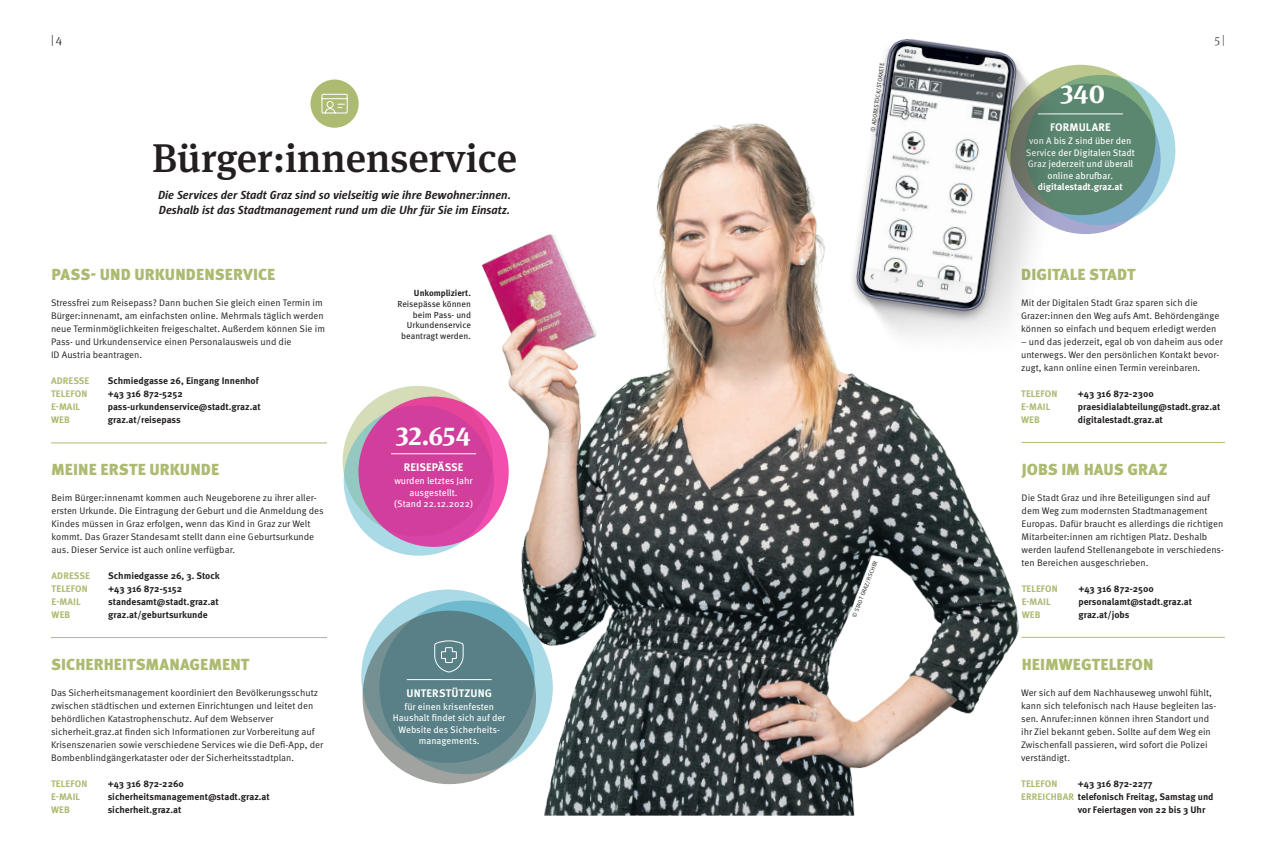
<style>
.page{position:relative;width:1276px;height:851px;background:#fff}
.page>*{position:absolute;margin:0;border:0;box-sizing:border-box;transform-origin:0 0}
.Überschrift_40_44{font:500 40px "Meta Serif Pro";color:#231f20}
.Zahlenelement{font:700 26px "Meta Serif Pro";color:#fff}
.TITEL_Infoboxen{font:900 16px "Meta Pro";letter-spacing:.005em;color:#acbb71}
.Subheadline_12_15_pt{font:italic 700 12px/15px "Sun";letter-spacing:-.005em;color:#231f20}
.t1{font:300 12px "Meta Serif Pro";color:#42473f}
.t2{font:300 12px "Meta Serif Pro";color:#231f20}
.Zahlenelement__Titel{font:700 11px "Meta Pro";letter-spacing:.01em;color:#fff}
.Infobox__Fließtext_M{font:9.5px/13px "Meta Pro Norm";color:#231f20}
.Infobox__Fließtext_M-2{font:700 9.5px/13px "Meta Pro";color:#231f20}
.Zahlenelement__Fließ{font:9.5px/11.5px "Meta Pro";color:#fff;text-align:center}
.Infobox__Fließtext_M-3{font:700 9.5px "Meta Pro";letter-spacing:.01em;color:#acbb71}
.Zahlenelement__Fließ-2{font:700 9.5px "Meta Pro";color:#fff}
.Bildbeschriftung_8_8{font:8.8px/10.6px "Meta Pro";color:#231f20;text-align:right}
.Credit_links_Meta_Pr{font:5.8px "Meta Pro Norm";color:#231f20}
.s1{font-weight:700}
.s2{color:#acbb71}
</style>
<div class="page">
<div style="left:343px;top:386px;width:150px;height:150px;background:#d5ddb8;border-radius:50%"></div>
<hr style="left:1021px;top:442px;width:204px;height:1px;background:#acbb71">
<hr style="left:51px;top:442px;width:276px;height:1px;background:#acbb71">
<hr style="left:1021px;top:636px;width:204px;height:1px;background:#acbb71">
<hr style="left:51px;top:637px;width:276px;height:1px;background:#acbb71">
<svg style="left:344px;top:405px;width:150px;height:150px;background:#a0d2d5"></svg>
<svg style="left:358px;top:396px;width:151px;height:151px;background:#d2409c"></svg>
<hr style="left:391px;top:453px;width:85px;height:1px;background:#fff">
<img style="left:454px;top:123px;width:591px;height:692px">
<svg style="left:1025px;top:75px;width:150px;height:150px;background:#93c3d7"></svg>
<svg style="left:1005px;top:65px;width:150px;height:150px;background:#608c72"></svg>
<svg style="left:379px;top:600px;width:174px;height:174px;background:#aad9e4"></svg>
<svg style="left:361px;top:589px;width:174px;height:173px;background:#94cedc"></svg>
<svg style="left:362px;top:610px;width:174px;height:174px;background:#62858a"></svg>
<div style="left:310px;top:79px;width:49px;height:49px;background:#acbb71;border-radius:50%"></div>
<svg style="left:321px;top:93px;width:27px;height:21px"></svg>
<hr style="left:407px;top:679px;width:85px;height:1px;background:#fff">
<svg style="left:434px;top:639px;width:30px;height:34px"></svg>
<hr style="left:1038px;top:113px;width:85px;height:1px;background:#fff">
<img style="left:823px;top:39px;width:270px;height:347px">
<p class="t2" style="left:51px;top:32px;width:13px">|4</p>
<p class="Überschrift_40_44" style="left:152px;top:128px;width:366px">Bürger:innenservice</p>
<p class="Subheadline_12_15_pt" style="left:158px;top:187px;width:355px">Die Services der Stadt Graz sind so vielseitig wie ihre Bewohner:innen.<br>Deshalb ist das Stadtmanagement rund um die Uhr für Sie im Einsatz.</p>
<p class="Credit_links_Meta_Pr" style="left:868px;top:131px;width:71px;rotate:-82deg">© ADOBESTOCK/STOKKETE</p>
<p class="Zahlenelement" style="left:1060px;top:73px;width:46px">340</p>
<p class="Zahlenelement__Titel" style="left:1050px;top:119px;width:62px">FORMULARE</p>
<p class="Zahlenelement__Fließ" style="left:1026px;top:134px;width:111px">von A bis Z sind über den<br>Service der Digitalen Stadt<br>Graz jederzeit und überall online abrufbar.</p>
<p class="Zahlenelement__Fließ-2" style="left:1038px;top:179px;width:87px">digitalestadt.graz.at</p>
<p class="TITEL_Infoboxen" style="left:52px;top:261px;width:225px">PASS- UND URKUNDENSERVICE</p>
<p class="TITEL_Infoboxen" style="left:1021px;top:261px;width:116px">DIGITALE STADT</p>
<p class="t1" style="left:1214px;top:32px;width:12px">5|</p>
<p class="Bildbeschriftung_8_8" style="left:397px;top:287px;width:75px"><span class="s1">Unkompliziert.<br></span>Reisepässe können beim Pass- und<br>Urkundenservice beantragt werden.</p>
<p class="Infobox__Fließtext_M" style="left:51px;top:295px;width:275px">Stressfrei zum Reisepass? Dann buchen Sie gleich einen Termin im Bürger:innenamt, am einfachsten online. Mehrmals täglich werden neue Terminmöglichkeiten freigeschaltet. Außerdem können Sie im Pass- und Urkundenservice einen Personalausweis und die<br>ID Austria beantragen.</p>
<p class="Infobox__Fließtext_M-3" style="left:51px;top:373px;width:40px">ADRESSE</p>
<p class="Infobox__Fließtext_M-2" style="left:108px;top:373px;width:153px">Schmiedgasse 26, Eingang Innenhof</p>
<p class="Infobox__Fließtext_M-3" style="left:51px;top:386px;width:38px">TELEFON</p>
<p class="Infobox__Fließtext_M-2" style="left:108px;top:386px;width:77px">+43 316 872-5252</p>
<p class="Infobox__Fließtext_M-3" style="left:51px;top:399px;width:31px">E-MAIL</p>
<p class="Infobox__Fließtext_M-2" style="left:108px;top:399px;width:154px">pass-urkundenservice@stadt.graz.at</p>
<p class="Infobox__Fließtext_M-3" style="left:51px;top:412px;width:20px">WEB</p>
<p class="Infobox__Fließtext_M-2" style="left:108px;top:412px;width:75px">graz.at/reisepass</p>
<p class="Infobox__Fließtext_M" style="left:1021px;top:295px;width:200px">Mit der Digitalen Stadt Graz sparen sich die<br>Grazer:innen den Weg aufs Amt. Behördengänge können so einfach und bequem erledigt werden</p>
<p class="Infobox__Fließtext_M" style="left:1021px;top:334px;width:203px">– und das jederzeit, egal ob von daheim aus oder unterwegs. Wer den persönlichen Kontakt bevor&shy;zugt, kann online einen Termin vereinbaren.</p>
<p class="Infobox__Fließtext_M-3" style="left:1021px;top:386px;width:38px">TELEFON</p>
<p class="Infobox__Fließtext_M-2" style="left:1078px;top:386px;width:77px">+43 316 872-2300</p>
<p class="Infobox__Fließtext_M-3" style="left:1021px;top:399px;width:31px">E-MAIL</p>
<p class="Infobox__Fließtext_M-2" style="left:1078px;top:399px;width:144px">praesidialabteilung@stadt.graz.at</p>
<p class="Infobox__Fließtext_M-3" style="left:1021px;top:412px;width:20px">WEB</p>
<p class="Infobox__Fließtext_M-2" style="left:1078px;top:412px;width:87px">digitalestadt.graz.at</p>
<p class="Zahlenelement" style="left:396px;top:415px;width:77px">32.654</p>
<p class="Zahlenelement__Titel" style="left:404px;top:458px;width:61px">REISEPÄSSE</p>
<p class="Zahlenelement__Fließ" style="left:394px;top:474px;width:80px">wurden letztes Jahr ausgestellt.<br>(Stand 22.12.2022)</p>
<p class="TITEL_Infoboxen" style="left:51px;top:456px;width:170px">MEINE ERSTE URKUNDE</p>
<p class="TITEL_Infoboxen" style="left:1021px;top:456px;width:147px">JOBS IM HAUS GRAZ</p>
<p class="Infobox__Fließtext_M" style="left:52px;top:490px;width:274px">Beim Bürger:innenamt kommen auch Neugeborene zu ihrer aller&shy;ersten Urkunde. Die Eintragung der Geburt und die Anmeldung des Kindes müssen in Graz erfolgen, wenn das Kind in Graz zur Welt kommt. Das Grazer Standesamt stellt dann eine Geburtsurkunde aus. Dieser Service ist auch online verfügbar.</p>
<p class="Infobox__Fließtext_M-3" style="left:52px;top:568px;width:40px">ADRESSE</p>
<p class="Infobox__Fließtext_M-2" style="left:108px;top:568px;width:113px">Schmiedgasse 26, 3. Stock</p>
<p class="Infobox__Fließtext_M-3" style="left:52px;top:581px;width:38px">TELEFON</p>
<p class="Infobox__Fließtext_M-2" style="left:108px;top:581px;width:75px">+43 316 872-5152</p>
<p class="Infobox__Fließtext_M-3" style="left:52px;top:594px;width:31px">E-MAIL</p>
<p class="Infobox__Fließtext_M-2" style="left:108px;top:594px;width:112px">standesamt@stadt.graz.at</p>
<p class="Infobox__Fließtext_M-3" style="left:52px;top:607px;width:20px">WEB</p>
<p class="Infobox__Fließtext_M-2" style="left:108px;top:607px;width:101px">graz.at/geburtsurkunde</p>
<p class="Infobox__Fließtext_M" style="left:1021px;top:490px;width:204px">Die Stadt Graz und ihre Beteiligungen sind auf dem Weg zum modernsten Stadtmanagement Europas. Dafür braucht es allerdings die richtigen Mitarbeiter:innen am richtigen Platz. Deshalb werden laufend Stellenangebote in verschiedens&shy;ten Bereichen ausgeschrieben.</p>
<p class="Infobox__Fließtext_M-3" style="left:1021px;top:581px;width:38px">TELEFON</p>
<p class="Infobox__Fließtext_M-2" style="left:1078px;top:581px;width:77px">+43 316 872-2500</p>
<p class="Infobox__Fließtext_M-3" style="left:1021px;top:594px;width:31px">E-MAIL</p>
<p class="Infobox__Fließtext_M-2" style="left:1078px;top:594px;width:115px">personalamt@stadt.graz.at</p>
<p class="Infobox__Fließtext_M-3" style="left:1021px;top:607px;width:20px">WEB</p>
<p class="Infobox__Fließtext_M-2" style="left:1078px;top:607px;width:53px">graz.at/jobs</p>
<p class="Credit_links_Meta_Pr" style="left:850px;top:615px;width:62px;rotate:-69deg">© STADT GRAZ/FISCHER</p>
<p class="TITEL_Infoboxen" style="left:51px;top:651px;width:200px">SICHERHEITSMANAGEMENT</p>
<p class="TITEL_Infoboxen" style="left:1021px;top:651px;width:133px">HEIMWEGTELEFON</p>
<p class="Infobox__Fließtext_M" style="left:51px;top:685px;width:274px">Das Sicherheitsmanagement koordiniert den Bevölkerungsschutz zwischen städtischen und externen Einrichtungen und leitet den behördlichen Katastrophenschutz. Auf dem Webserver sicherheit.graz.at finden sich Informationen zur Vorbereitung auf Krisenszenarien sowie verschiedene Services wie die Defi-App, der Bombenblindgängerkataster oder der Sicherheitsstadtplan.</p>
<p class="Infobox__Fließtext_M-3" style="left:51px;top:776px;width:38px">TELEFON</p>
<p class="Infobox__Fließtext_M-2" style="left:108px;top:776px;width:78px">+43 316 872-2260</p>
<p class="Infobox__Fließtext_M-3" style="left:51px;top:789px;width:31px">E-MAIL</p>
<p class="Infobox__Fließtext_M-2" style="left:108px;top:789px;width:164px">sicherheitsmanagement@stadt.graz.at</p>
<p class="Infobox__Fließtext_M-3" style="left:51px;top:802px;width:20px">WEB</p>
<p class="Infobox__Fließtext_M-2" style="left:108px;top:802px;width:75px">sicherheit.graz.at</p>
<p class="Zahlenelement__Titel" style="left:406px;top:684px;width:87px">UNTERSTÜTZUNG</p>
<p class="Zahlenelement__Fließ" style="left:393px;top:700px;width:114px">für einen krisenfesten<br>Haushalt findet sich auf der<br>Website des Sicherheits&shy;managements.</p>
<p class="Infobox__Fließtext_M" style="left:1021px;top:685px;width:197px">Wer sich auf dem Nachhauseweg unwohl fühlt, kann sich telefonisch nach Hause begleiten las&shy;sen. Anrufer:innen können ihren Standort und ihr Ziel bekannt geben. Sollte auf dem Weg ein Zwischenfall passieren, wird sofort die Polizei verständigt.</p>
<p class="Infobox__Fließtext_M-3" style="left:1021px;top:776px;width:38px">TELEFON</p>
<p class="Infobox__Fließtext_M-2" style="left:1078px;top:776px;width:76px">+43 316 872-2277</p>
<p class="Infobox__Fließtext_M-2" style="left:1078px;top:789px;width:137px;text-indent:-57px"><span class="s2">ERREICHBAR</span> telefonisch Freitag, Samstag und vor Feiertagen von 22 bis 3 Uhr</p>
</div>
